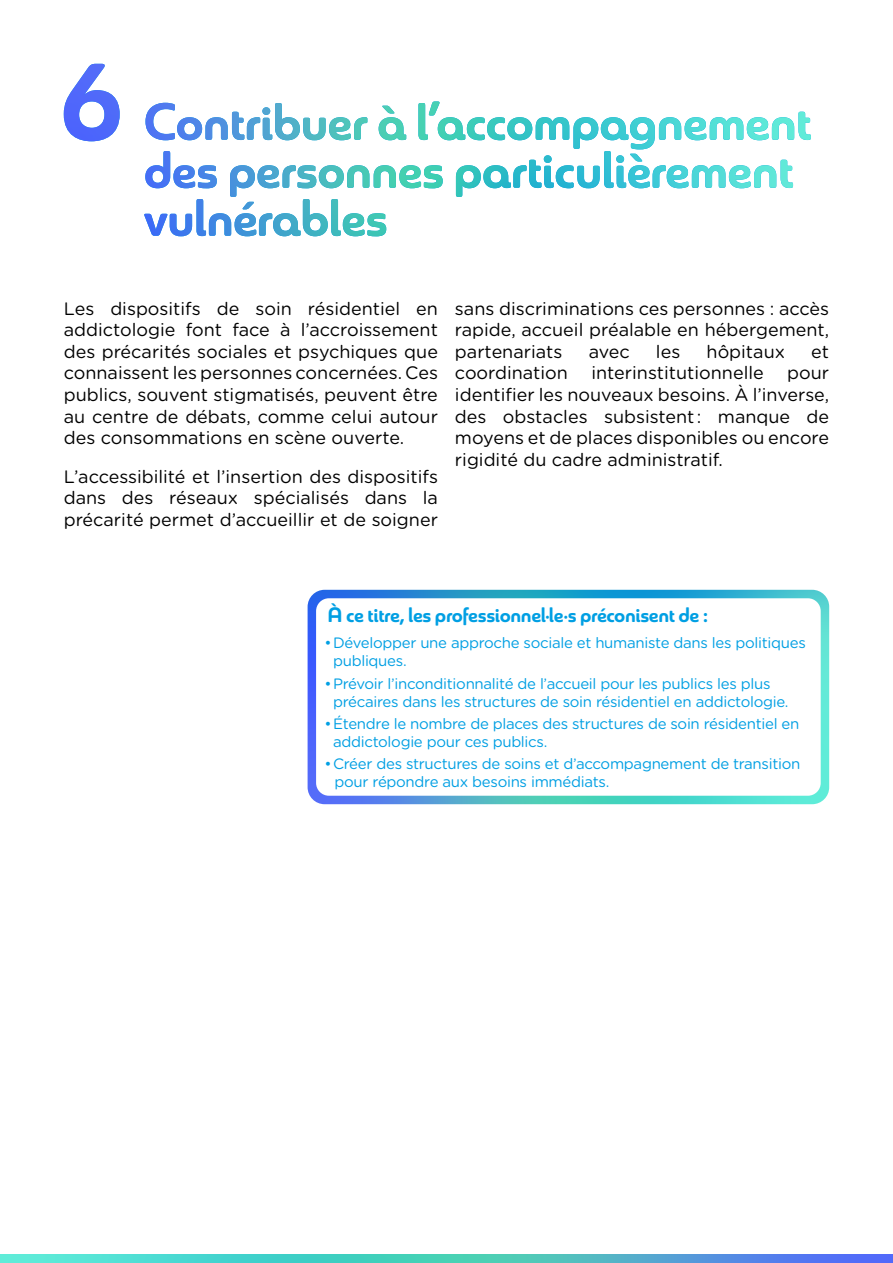
<style>
.page{position:relative;width:893px;height:1263px;background:#fff}
.page>*{position:absolute;margin:0;border:0;box-sizing:border-box;transform-origin:0 0}
.t1{font:21px "Sangli Nor Bol";letter-spacing:-.02em;color:#009fe3}
.t2{font:18px/21.6px "Gotham Rounded";color:#000;text-align:justify}
.t3{font:15px/18px "Gotham Rounded";letter-spacing:-.02em;color:#009fe3}
</style>
<div class="page">
<svg style="left:87px;top:141px;width:707px;height:95px"></svg>
<img style="left:64px;top:64px;width:747px;height:77px">
<img style="left:308px;top:590px;width:521px;height:214px">
<div style="left:316px;top:598px;width:505px;height:198px;background:#fff;border-radius:13px"></div>
<img style="left:0;top:1254px;width:893px;height:9px">
<p class="t2" style="left:64px;top:297px;width:376px">Les dispositifs de soin résidentiel en addictologie font face à l’accroissement des précarités sociales et psychiques que connaissent les personnes concernées. Ces publics, souvent stigmatisés, peuvent être au centre de débats, comme celui autour des consommations en scène ouverte.</p>
<p class="t2" style="left:64px;top:465px;width:376px">L’accessibilité et l’insertion des dispositifs dans des réseaux spécialisés dans la précarité permet d’accueillir et de soigner</p>
<p class="t2" style="left:455px;top:297px;width:376px">sans discriminations ces personnes : accès rapide, accueil préalable en hébergement, partenariats</p>
<p class="t2" style="left:589px;top:340px;width:43px">avec</p>
<p class="t2" style="left:656px;top:340px;width:26px">les</p>
<p class="t2" style="left:707px;top:340px;width:80px">hôpitaux</p>
<p class="t2" style="left:811px;top:340px;width:19px">et</p>
<p class="t2" style="left:455px;top:361px;width:115px">coordination</p>
<p class="t2" style="left:591px;top:361px;width:174px">interinstitutionnelle</p>
<p class="t2" style="left:455px;top:361px;width:376px;text-indent:332px">pour identifier les nouveaux besoins. À l’inverse, des obstacles subsistent : manque de moyens et de places disponibles ou encore rigidité du cadre administratif.</p>
<p class="t1" style="left:328px;top:602px;width:382px">À ce titre, les professionnel·le·s préconisent de :</p>
<p class="t3" style="left:333px;top:633px;width:474px;text-indent:-9px">•Développer une approche sociale et humaniste dans les politiques publiques.</p>
<p class="t3" style="left:333px;top:674px;width:457px;text-indent:-9px">•Prévoir l’inconditionnalité de l’accueil pour les publics les plus précaires dans les structures de soin résidentiel en addictologie.</p>
<p class="t3" style="left:333px;top:714px;width:468px;text-indent:-9px">•Étendre le nombre de places des structures de soin résidentiel en addictologie pour ces publics.</p>
<p class="t3" style="left:335px;top:754px;width:467px;text-indent:-10px">•Créer des structures de soins et d’accompagnement de transition pour répondre aux besoins immédiats.</p>
</div>
